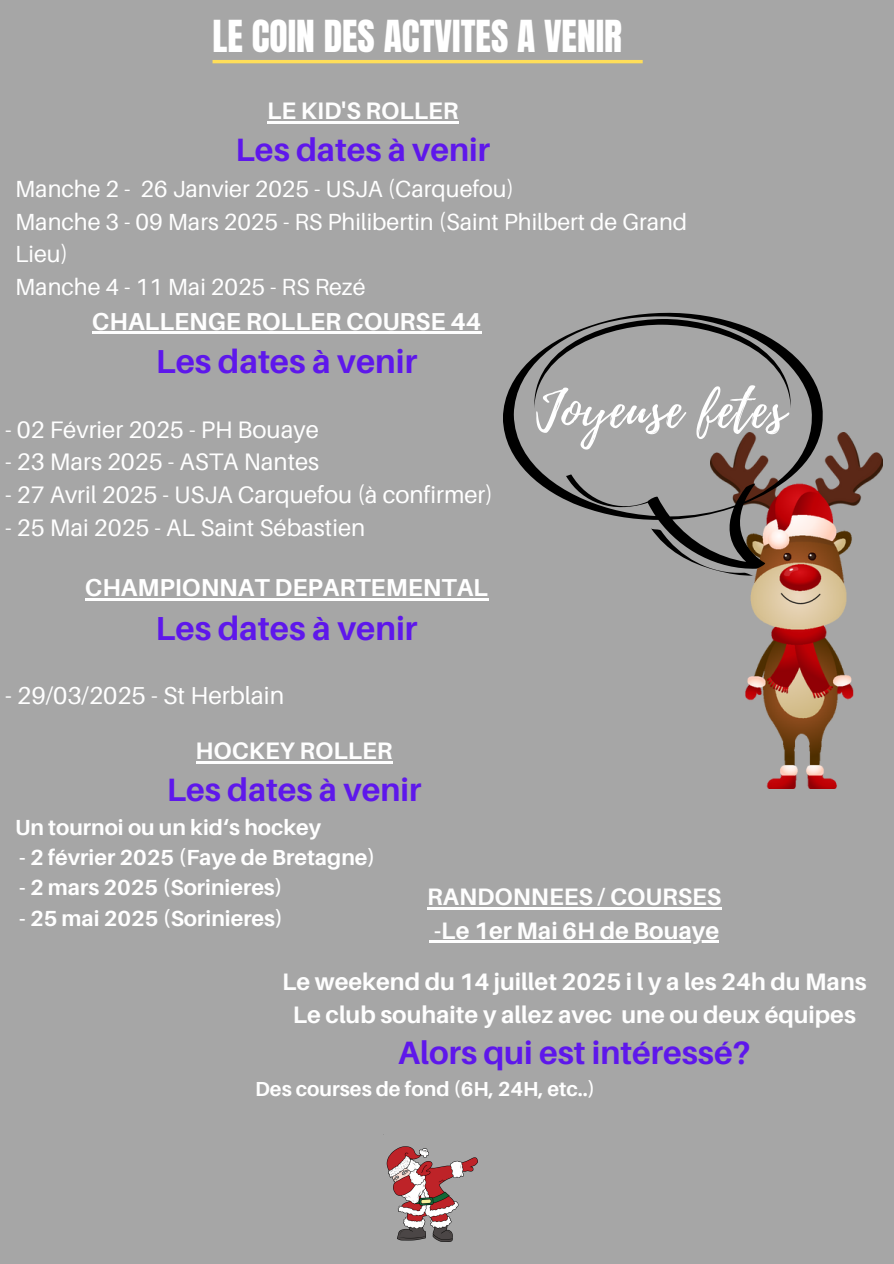
<style>
.page{position:relative;width:894px;height:1264px;background:#fff}
.page>*{position:absolute;margin:0;border:0;box-sizing:border-box;transform-origin:0 0}
.t1{font:51.6px "Playlist Script";letter-spacing:.02em;color:#fff}
.t2{font:37.5px "Anton";color:#fff}
.t3{font:700 33.3px "Aileron";color:#5e17eb}
.t4{font:700 33.15px "Aileron";color:#5e17eb}
.t5{font:700 32.25px "Aileron";color:#5e17eb}
.t6{font:700 24.45px "Aileron";color:#fff}
.t7{font:700 24.45px "Aileron";color:#fefefe}
.t8{font:24.45px "Aileron";color:#fff}
.t9{font:700 23.85px/51.2px "Aileron";color:#fefefe;text-align:center}
.t10{font:23.85px "Aileron";color:#fff}
.t11{font:23.4px/32.7px "Aileron";color:#fff}
.t12{font:700 21.9px "Aileron";color:#fff}
.t13{font:700 20.4px "Aileron";color:#fff}
</style>
<div class="page">
<div style="left:0;top:0;width:893px;height:1263px;background:#a6a6a6"></div>
<img style="left:383px;top:1134px;width:94px;height:107px">
<hr style="left:267px;top:122px;width:191px;height:2px;background:#fefefe">
<img style="left:745px;top:433px;width:137px;height:355px">
<svg style="left:503px;top:312px;width:325px;height:257px"></svg>
<svg style="left:534px;top:318px;width:256px;height:91px"></svg>
<svg style="left:650px;top:528px;width:103px;height:48px"></svg>
<hr style="left:212px;top:60px;width:430px;height:3px;background:#ffde59">
<hr style="left:92px;top:332px;width:389px;height:2px;background:#fefefe">
<hr style="left:85px;top:598px;width:403px;height:3px;background:#fff">
<hr style="left:195px;top:761px;width:197px;height:2px;background:#fefefe">
<hr style="left:427px;top:907px;width:294px;height:2px;background:#fefefe">
<svg style="left:429px;top:940px;width:5px;height:3px"></svg>
<hr style="left:434px;top:940px;width:285px;height:3px;background:#fefefe">
<p class="t2" style="left:212px;top:10px;width:411px">LE COIN DES ACTVITES A VENIR</p>
<h2 class="t9" style="left:267px;top:85px;width:193px">LE KID'S ROLLER</h2>
<h2 class="t5" style="left:235px;top:130px;width:256px">Les dates à venir</h2>
<h2 class="t11" style="left:15px;top:172px;width:673px">Manche 2 - 26 Janvier 2025 - USJA (Carquefou)<br>Manche 3 - 09 Mars 2025 - RS Philibertin (Saint Philbert de Grand Lieu)<br>Manche 4 - 11 Mai 2025 - RS Rezé</h2>
<h3 class="t7" style="left:92px;top:306px;width:390px">CHALLENGE ROLLER COURSE 44</h3>
<h3 class="t4" style="left:156px;top:341px;width:263px">Les dates à venir</h3>
<h4 class="t10" style="left:5px;top:414px;width:315px">- 02 Février 2025 - PH Bouaye</h4>
<h4 class="t10" style="left:5px;top:447px;width:315px">- 23 Mars 2025 - ASTA Nantes</h4>
<h3 class="t10" style="left:5px;top:480px;width:489px">- 27 Avril 2025 - USJA Carquefou (à confirmer)</h3>
<h3 class="t10" style="left:5px;top:512px;width:361px">- 25 Mai 2025 - AL Saint Sébastien</h3>
<h3 class="t6" style="left:85px;top:572px;width:404px">CHAMPIONNAT DEPARTEMENTAL</h3>
<h3 class="t3" style="left:155px;top:608px;width:263px">Les dates à venir</h3>
<h4 class="t1" style="left:536px;top:372px;width:251px">Joyeuse fetes</h4>
<h4 class="t8" style="left:5px;top:680px;width:280px">- 29/03/2025 - St Herblain</h4>
<p class="t9" style="left:195px;top:725px;width:198px">HOCKEY ROLLER</p>
<h1 class="t5" style="left:167px;top:769px;width:256px">Les dates à venir</h1>
<p class="t12" style="left:15px;top:813px;width:307px">Un tournoi ou un kid‘s hockey</p>
<p class="t12" style="left:19px;top:843px;width:357px">- 2 février 2025 (Faye de Bretagne)</p>
<p class="t12" style="left:19px;top:874px;width:265px">- 2 mars 2025 (Sorinieres)</p>
<p class="t12" style="left:19px;top:904px;width:265px">- 25 mai 2025 (Sorinieres)</p>
<p class="t9" style="left:427px;top:870px;width:295px">RANDONNEES / COURSES</p>
<p class="t9" style="left:282px;top:904px;width:586px">-Le 1er Mai 6H de Bouaye<br>Le weekend du 14 juillet 2025 i l y a les 24h du Mans</p>
<p class="t9" style="left:293px;top:988px;width:564px">Le club souhaite y allez avec une ou deux équipes</p>
<p class="t5" style="left:398px;top:1033px;width:353px">Alors qui est intéressé?</p>
<p class="t13" style="left:255px;top:1075px;width:341px">Des courses de fond (6H, 24H, etc..)</p>
</div>
